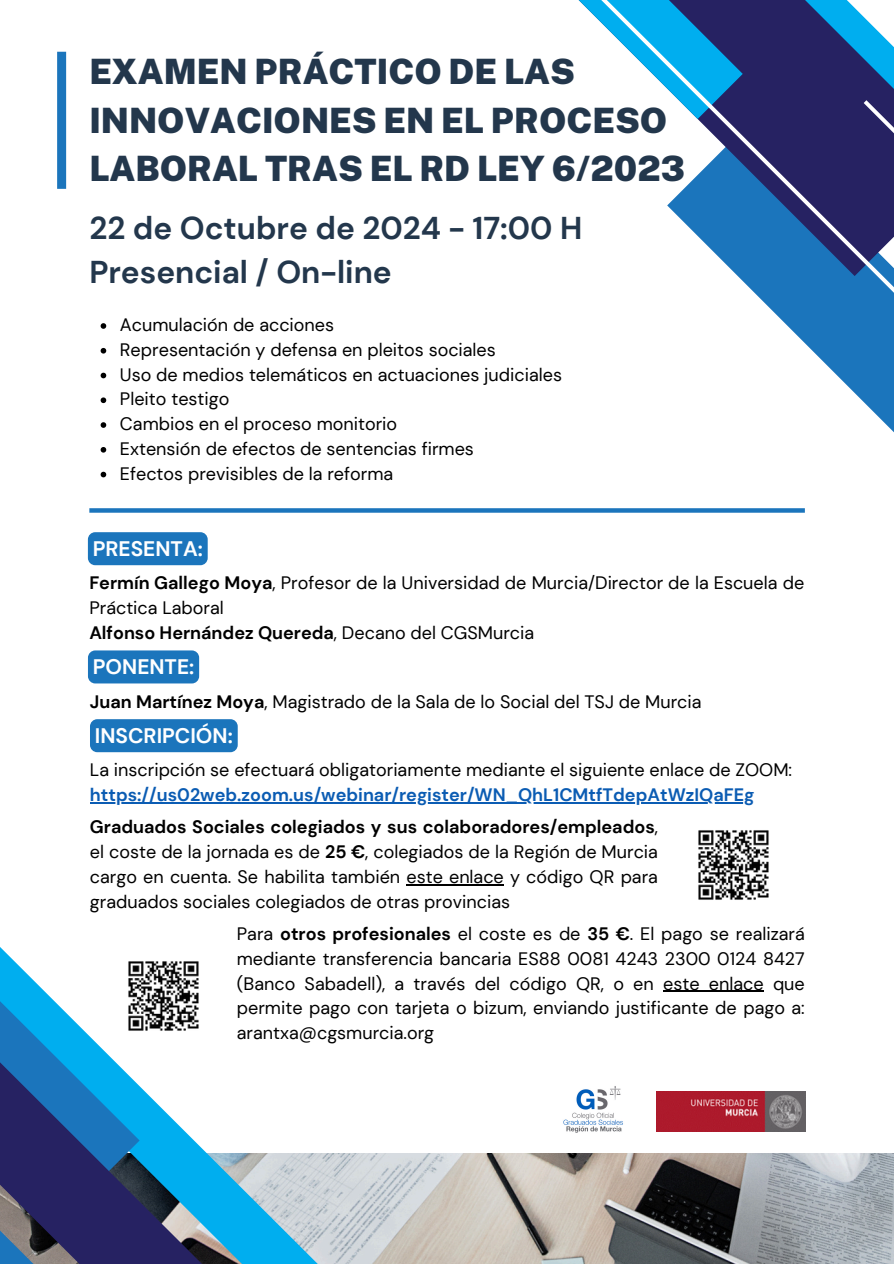
<style>
.page{position:relative;width:894px;height:1264px;background:#fff}
.page>*{position:absolute;margin:0;border:0;box-sizing:border-box;transform-origin:0 0}
.t1{font:900 34.95px/48.3px "Public Sans";color:#23374c}
.t2{font:700 31.5px/43.8px "DM Sans";color:#23374c}
.t3{font:700 21px "DM Sans";color:#fff}
.t4{font:18px/24.8px "DM Sans";color:#000;text-align:justify}
.t5{font:700 18px "DM Sans";color:#0b5cb3}
.t6{font:700 18px "DM Sans";color:#000}
.s1{font-weight:700}
.s2{font-weight:400}
</style>
<div class="page">
<img style="left:433px;top:1153px;width:460px;height:110px">
<svg style="left:317px;top:1153px;width:116px;height:110px;background:#cccfd2"></svg>
<svg style="left:0;top:947px;width:87px;height:86px"></svg>
<svg style="left:0;top:1033px;width:317px;height:230px"></svg>
<svg style="left:667px;top:307px;width:226px;height:206px"></svg>
<svg style="left:587px;top:0;width:306px;height:307px"></svg>
<div style="left:57px;top:52px;width:9px;height:137px;background:#1b75bc"></div>
<svg style="left:89px;top:508px;width:715px;height:4px;background:#277cbf"></svg>
<img style="left:656px;top:1091px;width:148px;height:40px">
<img style="left:563px;top:1086px;width:60px;height:47px">
<img style="left:698px;top:830px;width:71px;height:70px">
<img style="left:121px;top:961px;width:85px;height:77px">
<svg style="left:101px;top:323px;width:5px;height:6px"></svg>
<svg style="left:101px;top:348px;width:5px;height:5px"></svg>
<svg style="left:101px;top:373px;width:5px;height:5px"></svg>
<svg style="left:101px;top:397px;width:5px;height:6px"></svg>
<svg style="left:101px;top:422px;width:5px;height:6px"></svg>
<svg style="left:101px;top:447px;width:5px;height:5px"></svg>
<svg style="left:101px;top:472px;width:5px;height:5px"></svg>
<div style="left:88px;top:532px;width:120px;height:33px;background:#1b75bc;border-radius:7px"></div>
<div style="left:88px;top:650px;width:111px;height:33px;background:#1b75bc;border-radius:7px"></div>
<div style="left:90px;top:719px;width:148px;height:33px;background:#1b75bc;border-radius:7px"></div>
<hr style="left:90px;top:802px;width:664px;height:1px;background:#0b5cb3">
<hr style="left:406px;top:884px;width:98px;height:1px;background:#000">
<hr style="left:663px;top:990px;width:100px;height:1px;background:#000">
<p class="t1" style="left:89px;top:47px;width:597px">EXAMEN PRÁCTICO DE LAS<br>INNOVACIONES EN EL PROCESO<br>LABORAL TRAS EL RD LEY 6/2023</p>
<p class="t2" style="left:89px;top:206px;width:494px">22 de Octubre de 2024 - 17:00 H<br>Presencial / On-line</p>
<p class="t4" style="left:120px;top:312px;width:216px">Acumulación de acciones</p>
<p class="t4" style="left:120px;top:337px;width:377px">Representación y defensa en pleitos sociales</p>
<p class="t4" style="left:120px;top:362px;width:443px">Uso de medios telemáticos en actuaciones judiciales</p>
<h3 class="t4" style="left:120px;top:387px;width:111px">Pleito testigo</h3>
<p class="t4" style="left:120px;top:411px;width:279px">Cambios en el proceso monitorio</p>
<p class="t4" style="left:120px;top:436px;width:355px">Extensión de efectos de sentencias firmes</p>
<h3 class="t4" style="left:120px;top:461px;width:275px">Efectos previsibles de la reforma</h3>
<p class="t3" style="left:93px;top:535px;width:111px">PRESENTA:</p>
<h3 class="t4" style="left:89px;top:570px;width:716px"><span class="s1">Fermín Gallego Moya</span>, Profesor de la Universidad de Murcia/Director de la Escuela de<br>Práctica Laboral</h3>
<p class="t6" style="left:89px;top:621px;width:446px">Alfonso Hernández Quereda<span class="s2">, Decano del CGSMurcia</span></p>
<p class="t3" style="left:93px;top:653px;width:103px">PONENTE:</p>
<p class="t4" style="left:90px;top:689px;width:613px"><span class="s1">Juan Martínez Moya</span>, Magistrado de la Sala de lo Social del TSJ de Murcia</p>
<p class="t3" style="left:95px;top:722px;width:139px">INSCRIPCIÓN:</p>
<p class="t4" style="left:90px;top:757px;width:703px">La inscripción se efectuará obligatoriamente mediante el siguiente enlace de ZOOM:</p>
<p class="t5" style="left:90px;top:783px;width:665px">https://us02web.zoom.us/webinar/register/WN_QhL1CMtfTdepAtWzIQaFEg</p>
<p class="t4" style="left:90px;top:815px;width:569px"><span class="s1">Graduados Sociales colegiados y sus colaboradores/empleados</span>, el coste de la jornada es de <span class="s1">25 €</span>, colegiados de la Región de Murcia cargo en cuenta. Se habilita también este enlace y código QR para graduados sociales colegiados de otras provincias</p>
<p class="t4" style="left:237px;top:921px;width:569px">Para <span class="s1">otros profesionales</span> el coste es de <span class="s1">35 €</span>. El pago se realizará mediante transferencia bancaria ES88 0081 4243 2300 0124 8427 (Banco Sabadell), a través del código QR, o en este enlace que permite pago con tarjeta o bizum, enviando justificante de pago a: arantxa@cgsmurcia.org</p>
</div>
